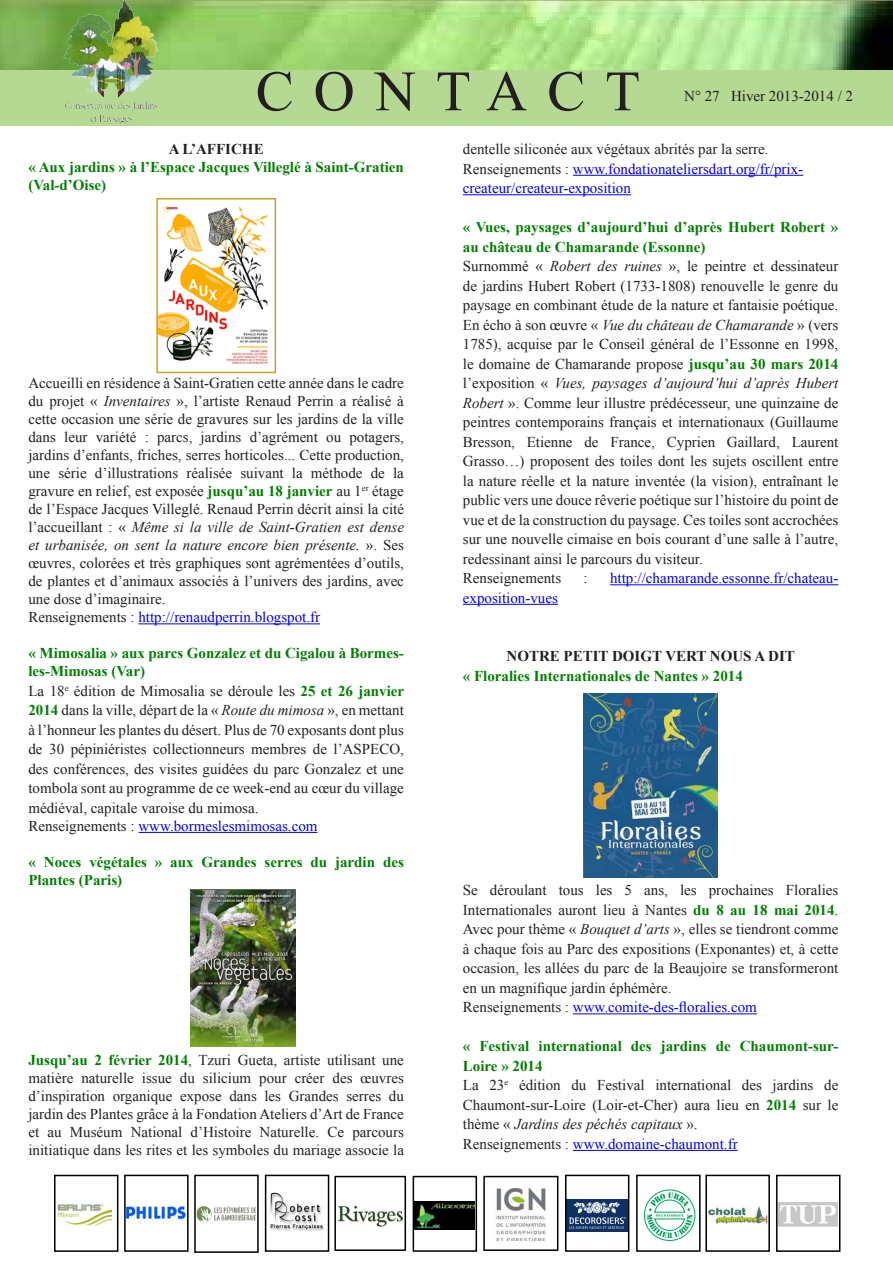
<style>
.page{position:relative;width:893px;height:1263px;background:#fff}
.page>*{position:absolute;margin:0;border:0;box-sizing:border-box;transform-origin:0 0}
.t1{font:57px "Times New Roman";letter-spacing:.35em;color:#231f20}
.t2{font:15px/19.5px "Times New Roman";color:#231f20;text-align:justify}
.t3{font:700 15px/18px "Times New Roman";color:#008000}
.t4{font:15px/19.5px "Times New Roman";color:#00f}
.t5{font:700 15px "Times New Roman";color:#231f20}
.s1{font-style:italic}
.s2{font-weight:700;color:#008000}
.s3{color:#231f20}
</style>
<div class="page">
<div style="left:636px;top:1175px;width:65px;height:77px;border:2px solid #000"></div>
<div style="left:0;top:70px;width:893px;height:55px;background:#b5d892"></div>
<img style="left:0;top:0;width:893px;height:70px">
<img style="left:54px;top:0;width:120px;height:126px">
<img style="left:708px;top:1205px;width:59px;height:18px">
<img style="left:197px;top:1206px;width:59px;height:15px">
<img style="left:270px;top:1192px;width:54px;height:38px">
<img style="left:338px;top:1205px;width:65px;height:21px">
<img style="left:779px;top:1202px;width:58px;height:25px">
<img style="left:496px;top:1188px;width:50px;height:53px">
<img style="left:416px;top:1202px;width:58px;height:28px">
<img style="left:568px;top:1200px;width:58px;height:31px">
<img style="left:58px;top:1204px;width:53px;height:21px">
<div style="left:776px;top:1175px;width:64px;height:77px;border:2px solid #000"></div>
<div style="left:124px;top:1175px;width:65px;height:77px;border:2px solid #000"></div>
<div style="left:194px;top:1175px;width:65px;height:78px;border:2px solid #000"></div>
<div style="left:265px;top:1175px;width:64px;height:77px;border:2px solid #000"></div>
<div style="left:334px;top:1176px;width:72px;height:75px;border:2px solid #000"></div>
<div style="left:413px;top:1176px;width:64px;height:76px;border:2px solid #000"></div>
<div style="left:483px;top:1176px;width:75px;height:75px;border:2px solid #000"></div>
<div style="left:54px;top:1175px;width:64px;height:77px;border:2px solid #000"></div>
<div style="left:565px;top:1175px;width:64px;height:77px;border:2px solid #000"></div>
<div style="left:705px;top:1175px;width:65px;height:77px;border:2px solid #000"></div>
<img style="left:126px;top:1198px;width:60px;height:29px">
<div style="left:644px;top:1190px;width:51px;height:51px;border:1px solid #00a55c;border-radius:50%"></div>
<svg style="left:647px;top:1192px;width:46px;height:46px"></svg>
<hr style="left:573px;top:175px;width:230px;height:1px;background:#00f">
<hr style="left:463px;top:194px;width:168px;height:1px;background:#00f">
<hr style="left:610px;top:584px;width:228px;height:1px;background:#00f">
<hr style="left:463px;top:604px;width:95px;height:1px;background:#00f">
<hr style="left:573px;top:1013px;width:184px;height:1px;background:#00f">
<hr style="left:573px;top:1150px;width:165px;height:1px;background:#00f">
<hr style="left:138px;top:623px;width:182px;height:1px;background:#00f">
<hr style="left:138px;top:832px;width:179px;height:1px;background:#00f">
<img style="left:584px;top:693px;width:134px;height:184px">
<img style="left:159px;top:205px;width:110px;height:159px">
<div style="left:156px;top:198px;width:120px;height:175px;border:2px solid #d1a023"></div>
<img style="left:190px;top:890px;width:106px;height:157px">
<h1 class="t1" style="left:256px;top:53px;width:386px">CONTACT</h1>
<p class="t2" style="left:684px;top:86px;width:170px">N° 27 Hiver 2013-2014 / 2</p>
<p class="t5" style="left:169px;top:139px;width:96px">A L’AFFICHE</p>
<p class="t3" style="left:28px;top:158px;width:377px">« Aux jardins » à l’Espace Jacques Villeglé à Saint-Gratien (Val-d’Oise)</p>
<p class="t2" style="left:28px;top:374px;width:377px;line-height:18px">Accueilli en résidence à Saint-Gratien cette année dans le cadre du projet « <span class="s1">Inventaires</span> », l’artiste Renaud Perrin a réalisé à cette occasion une série de gravures sur les jardins de la ville dans leur variété : parcs, jardins d’agrément ou potagers, jardins d’enfants, friches, serres horticoles... Cette production, une série d’illustrations réalisée suivant la méthode de la gravure en relief, est exposée <span class="s2">jusqu’au 18 janvier</span> au 1<sup>er</sup> étage de l’Espace Jacques Villeglé. Renaud Perrin décrit ainsi la cité l’accueillant : « <span class="s1">Même si la ville de Saint-Gratien est dense et urbanisée, on sent la nature encore bien présente.</span> ». Ses œuvres, colorées et très graphiques sont agrémentées d’outils, de plantes et d’animaux associés à l’univers des jardins, avec une dose d’imaginaire.</p>
<p class="t4" style="left:28px;top:607px;width:293px"><span class="s3">Renseignements :</span> http://renaudperrin.blogspot.fr</p>
<p class="t3" style="left:28px;top:644px;width:377px">« Mimosalia » aux parcs Gonzalez et du Cigalou à Bormes&shy;les-Mimosas (Var)</p>
<p class="t2" style="left:28px;top:681px;width:377px">La 18<sup>e</sup> édition de Mimosalia se déroule les <span class="s2">25 et 26 janvier 2014</span> dans la ville, départ de la « <span class="s1">Route du mimosa</span> », en mettant à l’honneur les plantes du désert. Plus de 70 exposants dont plus de 30 pépiniéristes collectionneurs membres de l’ASPECO, des conférences, des visites guidées du parc Gonzalez et une tombola sont au programme de ce week-end au cœur du village médiéval, capitale varoise du mimosa.</p>
<p class="t4" style="left:28px;top:816px;width:291px"><span class="s3">Renseignements :</span> www.bormeslesmimosas.com</p>
<p class="t3" style="left:28px;top:852px;width:377px">« Noces végétales » aux Grandes serres du jardin des<br>Plantes (Paris)</p>
<p class="t2" style="left:28px;top:1050px;width:377px;line-height:18px"><span class="s2">Jusqu’au 2 février 2014</span>, Tzuri Gueta, artiste utilisant une matière naturelle issue du silicium pour créer des œuvres d’inspiration organique expose dans les Grandes serres du jardin des Plantes grâce à la Fondation Ateliers d’Art de France et au Muséum National d’Histoire Naturelle. Ce parcours initiatique dans les rites et les symboles du mariage associe la</p>
<p class="t2" style="left:463px;top:139px;width:307px">dentelle siliconée aux végétaux abrités par la serre.</p>
<p class="t4" style="left:463px;top:159px;width:342px"><span class="s3">Renseignements :</span> www.fondationateliersdart.org/fr/prix&shy;createur/createur-exposition</p>
<p class="t3" style="left:463px;top:217px;width:377px;line-height:19.5px">« Vues, paysages d’aujourd’hui d’après Hubert Robert » au château de Chamarande (Essonne)</p>
<p class="t2" style="left:463px;top:256px;width:377px">Surnommé « <span class="s1">Robert des ruines</span> », le peintre et dessinateur de jardins Hubert Robert (1733-1808) renouvelle le genre du paysage en combinant étude de la nature et fantaisie poétique.<br>En écho à son œuvre « <span class="s1">Vue du château de Chamarande</span> » (vers 1785), acquise par le Conseil général de l’Essonne en 1998, le domaine de Chamarande propose <span class="s2">jusqu’au 30 mars 2014 </span>l’exposition « <span class="s1">Vues, paysages d’aujourd’hui d’après Hubert Robert</span> ». Comme leur illustre prédécesseur, une quinzaine de peintres contemporains français et internationaux (Guillaume Bresson, Etienne de France, Cyprien Gaillard, Laurent Grasso…) proposent des toiles dont les sujets oscillent entre la nature réelle et la nature inventée (la vision), entraînant le public vers une douce rêverie poétique sur l’histoire du point de vue et de la construction du paysage. Ces toiles sont accrochées sur une nouvelle cimaise en bois courant d’une salle à l’autre, redessinant ainsi le parcours du visiteur.</p>
<p class="t2" style="left:463px;top:568px;width:100px">Renseignements</p>
<p class="t2" style="left:584px;top:568px;width:6px">:</p>
<p class="t4" style="left:610px;top:568px;width:230px">http://chamarande.essonne.fr/chateau-</p>
<p class="t4" style="left:463px;top:588px;width:96px">exposition-vues</p>
<p class="t5" style="left:506px;top:646px;width:290px">NOTRE PETIT DOIGT VERT NOUS A DIT</p>
<p class="t3" style="left:463px;top:666px;width:281px">« Floralies Internationales de Nantes » 2014</p>
<p class="t2" style="left:463px;top:880px;width:377px">Se déroulant tous les 5 ans, les prochaines Floralies Internationales auront lieu à Nantes <span class="s2">du 8 au 18 mai 2014</span>.<br>Avec pour thème « <span class="s1">Bouquet d’arts</span> », elles se tiendront comme à chaque fois au Parc des expositions (Exponantes) et, à cette occasion, les allées du parc de la Beaujoire se transformeront en un magnifique jardin éphémère.</p>
<p class="t4" style="left:463px;top:997px;width:295px"><span class="s3">Renseignements :</span> www.comite-des-floralies.com</p>
<p class="t3" style="left:463px;top:1036px;width:377px;line-height:19.5px">« Festival international des jardins de Chaumont-sur-<br>Loire » 2014</p>
<p class="t2" style="left:463px;top:1075px;width:377px">La 23<sup>e</sup> édition du Festival international des jardins de Chaumont-sur-Loire (Loir-et-Cher) aura lieu en <span class="s2">2014</span> sur le thème « <span class="s1">Jardins des péchés capitaux</span> ».</p>
<p class="t4" style="left:463px;top:1134px;width:276px"><span class="s3">Renseignements :</span> www.domaine-chaumont.fr</p>
</div>
